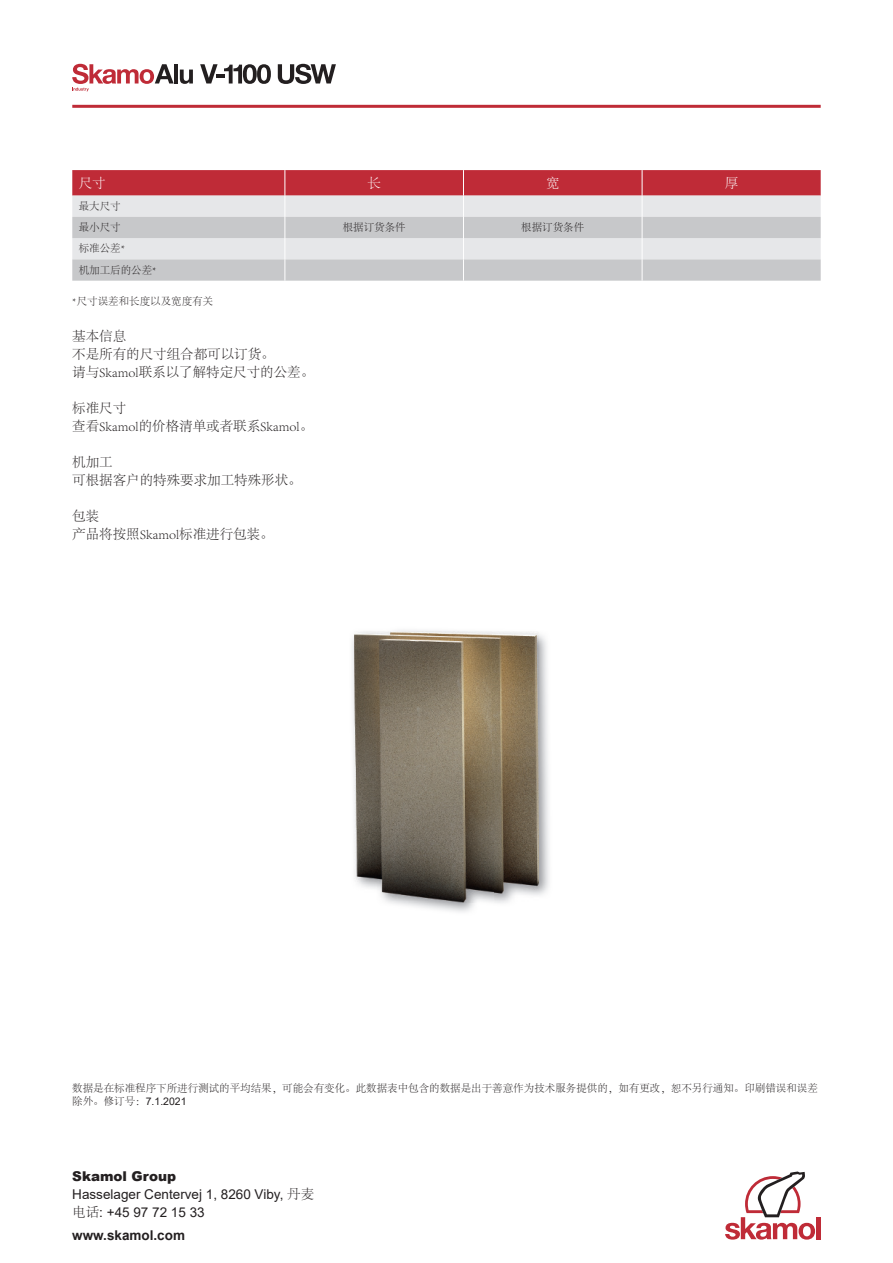
<style>
.page{position:relative;width:893px;height:1263px;background:#fff}
.page>*{position:absolute;margin:0;border:0;box-sizing:border-box;transform-origin:0 0}
.t1{font:300 13.5px/18px "Adobe Song Std";color:#231f20}
.t2{font:13.5px/18px "Arial";color:#231f20}
.t3{font:700 13.5px "Arial";color:#231f20}
.t4{font:300 13.5px "Adobe Song Std";color:#fff}
.t5{font:300 10.5px/21.3px "Adobe Song Std";color:#231f20}
.t6{font:10.5px "Arial";color:#231f20}
.s1{font-family:"Adobe Song Std";font-weight:300}
.s2{font-weight:900}
</style>
<div class="page">
<hr style="left:174px;top:64px;width:4px;height:19px;background:#231f20">
<svg style="left:180px;top:70px;width:13px;height:14px"></svg>
<svg style="left:200px;top:64px;width:71px;height:20px"></svg>
<svg style="left:278px;top:64px;width:58px;height:20px"></svg>
<svg style="left:72px;top:64px;width:102px;height:27px"></svg>
<hr style="left:72px;top:105px;width:749px;height:3px;background:#bf2b37">
<div style="left:816px;top:1217px;width:5px;height:22px;background:#bf2b37"></div>
<svg style="left:725px;top:1171px;width:90px;height:68px"></svg>
<svg style="left:72px;top:170px;width:749px;height:111px;background:#d1b0b5"></svg>
<img style="left:352px;top:630px;width:197px;height:282px">
<img style="left:354px;top:631px;width:185px;height:272px">
<p class="t4" style="left:79px;top:175px;width:29px">尺寸</p>
<p class="t4" style="left:367px;top:175px;width:15px">长</p>
<p class="t4" style="left:546px;top:175px;width:15px">宽</p>
<p class="t4" style="left:725px;top:175px;width:15px">厚</p>
<p class="t5" style="left:79px;top:196px;width:44px">最大尺寸最小尺寸</p>
<p class="t5" style="left:343px;top:217px;width:65px">根据订货条件</p>
<p class="t5" style="left:521px;top:217px;width:64px">根据订货条件</p>
<p class="t5" style="left:79px;top:238px;width:79px">标准公差*<br>机加工后的公差*</p>
<p class="t5" style="left:72px;top:291px;width:142px">*尺寸误差和长度以及宽度有关</p>
<p class="t1" style="left:72px;top:327px;width:243px">基本信息<br>不是所有的尺寸组合都可以订货。<br>请与Skamol联系以了解特定尺寸的公差。</p>
<p class="t1" style="left:72px;top:399px;width:242px">标准尺寸<br>查看Skamol的价格清单或者联系Skamol。</p>
<p class="t1" style="left:72px;top:453px;width:231px">机加工<br>可根据客户的特殊要求加工特殊形状。</p>
<p class="t1" style="left:72px;top:507px;width:203px">包装<br>产品将按照Skamol标准进行包装。</p>
<p class="t5" style="left:72px;top:1077px;width:747px">数据是在标准程序下所进行测试的平均结果，可能会有变化。此数据表中包含的数据是出于善意作为技术服务提供的，如有更改，恕不另行通知。印刷错误和误差</p>
<p class="t6" style="left:72px;top:1094px;width:116px"><span class="s1">除外。修订号：</span>7.1.2021</p>
<p class="t2" style="left:72px;top:1167px;width:243px"><span class="s2">Skamol Group<br></span>Hasselager Centervej 1, 8260 Viby, <span class="s1">丹麦电话</span>: +45 97 72 15 33</p>
<p class="t3" style="left:72px;top:1225px;width:114px">www.skamol.com</p>
</div>
